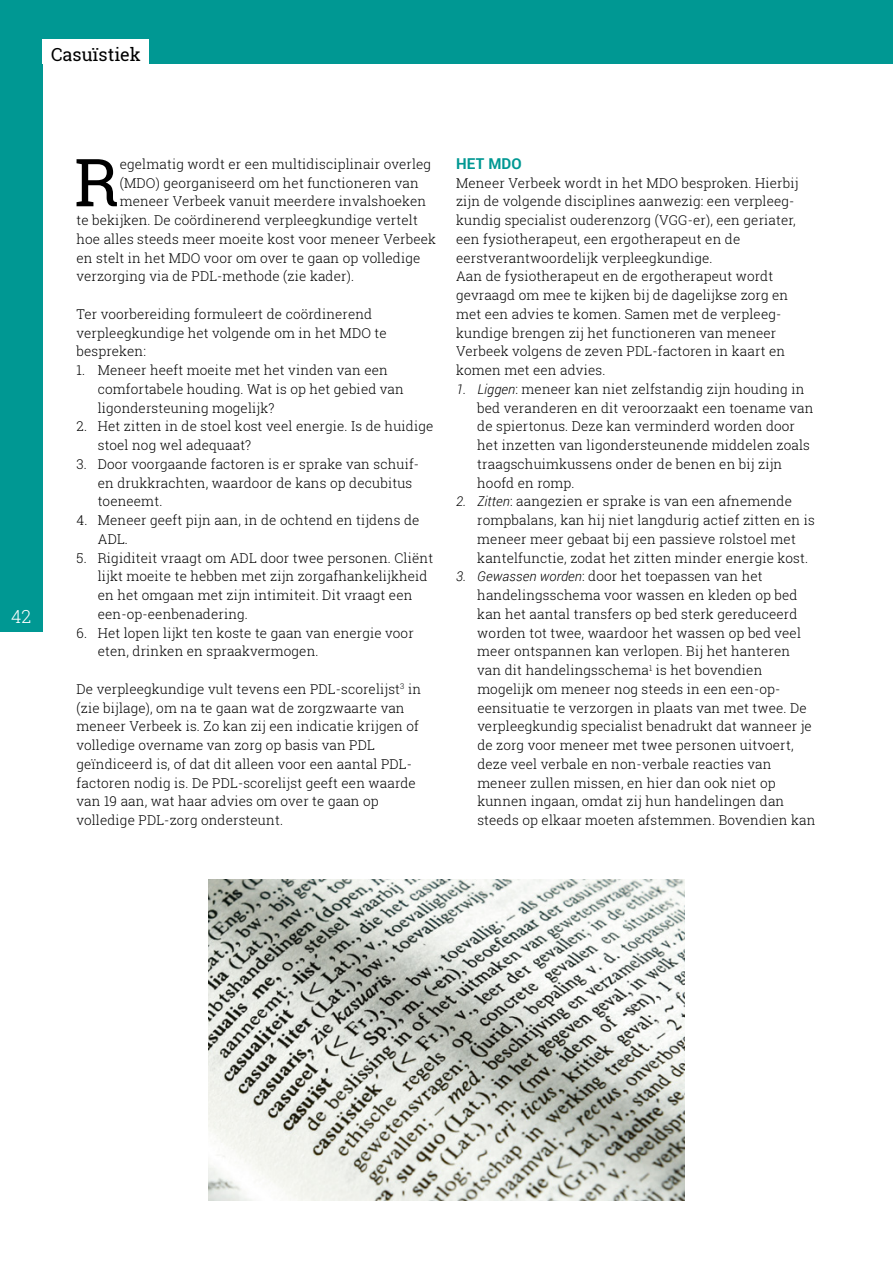
<style>
.page{position:relative;width:893px;height:1263px;background:#fff}
.page>*{position:absolute;margin:0;border:0;box-sizing:border-box;transform-origin:0 0}
.t1{font:66.3px "Roboto Slab";color:#000}
.t2{font:18px "Roboto Slab";color:#000}
.t3{font:300 18px "Roboto Slab";color:#fff}
.t4{font:700 15px "Roboto";letter-spacing:.01em;color:#009893}
.t5{font:300 13.5px/18.8px "Roboto Slab";letter-spacing:.01em;color:#000}
.s1{font-family:"Roboto";font-style:italic}
</style>
<div class="page">
<div style="left:0;top:0;width:43px;height:631px;background:#009893"></div>
<div style="left:0;top:0;width:893px;height:64px;background:#009893"></div>
<div style="left:43px;top:39px;width:106px;height:25px;background:#fff"></div>
<img style="left:209px;top:880px;width:476px;height:320px">
<h2 class="t2" style="left:51px;top:42px;width:91px">Casuïstiek</h2>
<h2 class="t3" style="left:11px;top:604px;width:22px">42</h2>
<h1 class="t1" style="left:74px;top:137px;width:46px">R</h1>
<p class="t5" style="left:120px;top:154px;width:313px">egelmatig wordt er een multidisciplinair overleg</p>
<p class="t5" style="left:120px;top:173px;width:301px">(MDO) georganiseerd om het functioneren van</p>
<p class="t5" style="left:120px;top:192px;width:308px">meneer Verbeek vanuit meerdere invalshoeken</p>
<p class="t5" style="left:77px;top:210px;width:343px">te bekijken. De coördinerend verpleegkundige vertelt</p>
<p class="t5" style="left:77px;top:229px;width:361px">hoe alles steeds meer moeite kost voor meneer Verbeek</p>
<p class="t5" style="left:77px;top:248px;width:345px">en stelt in het MDO voor om over te gaan op volledige</p>
<p class="t5" style="left:77px;top:267px;width:279px">verzorging via de PDL-methode (zie kader).</p>
<p class="t5" style="left:77px;top:304px;width:312px">Ter voorbereiding formuleert de coördinerend verpleegkundige het volgende om in het MDO te bespreken:</p>
<p class="t5" style="left:98px;top:360px;width:308px;text-indent:-21px">1. Meneer heeft moeite met het vinden van een comfortabele houding. Wat is op het gebied van ligondersteuning mogelijk?</p>
<p class="t5" style="left:98px;top:417px;width:337px;text-indent:-21px">2. Het zitten in de stoel kost veel energie. Is de huidige stoel nog wel adequaat?</p>
<p class="t5" style="left:98px;top:454px;width:321px;text-indent:-21px">3. Door voorgaande factoren is er sprake van schuif&shy;en drukkrachten, waardoor de kans op decubitus toeneemt.</p>
<p class="t5" style="left:98px;top:510px;width:323px;text-indent:-21px">4. Meneer geeft pijn aan, in de ochtend en tijdens de<br>ADL.</p>
<p class="t5" style="left:98px;top:548px;width:337px;text-indent:-21px">5. Rigiditeit vraagt om ADL door twee personen. Cliënt lijkt moeite te hebben met zijn zorgafhankelijkheid en het omgaan met zijn intimiteit. Dit vraagt een een-op-eenbenadering.</p>
<p class="t5" style="left:98px;top:623px;width:317px;text-indent:-21px">6. Het lopen lijkt ten koste te gaan van energie voor eten, drinken en spraakvermogen.</p>
<p class="t5" style="left:77px;top:679px;width:346px">De verpleegkundige vult tevens een PDL-scorelijst<sup>3</sup> in (zie bijlage), om na te gaan wat de zorgzwaarte van meneer Verbeek is. Zo kan zij een indicatie krijgen of volledige overname van zorg op basis van PDL geïndiceerd is, of dat dit alleen voor een aantal PDL&shy;factoren nodig is. De PDL-scorelijst geeft een waarde van 19 aan, wat haar advies om over te gaan op volledige PDL-zorg ondersteunt.</p>
<p class="t4" style="left:456px;top:153px;width:67px">HET MDO</p>
<p class="t5" style="left:456px;top:173px;width:344px">Meneer Verbeek wordt in het MDO besproken. Hierbij zijn de volgende disciplines aanwezig: een verpleeg&shy;kundig specialist ouderenzorg (VGG-er), een geriater, een fysiotherapeut, een ergotherapeut en de eerstverantwoordelijk verpleegkundige.<br>Aan de fysiotherapeut en de ergotherapeut wordt gevraagd om mee te kijken bij de dagelijkse zorg en met een advies te komen. Samen met de verpleeg&shy;kundige brengen zij het functioneren van meneer Verbeek volgens de zeven PDL-factoren in kaart en komen met een advies.</p>
<p class="t5" style="left:477px;top:379px;width:338px;text-indent:-21px"><span class="s1">1. Liggen</span>: meneer kan niet zelfstandig zijn houding in bed veranderen en dit veroorzaakt een toename van de spiertonus. Deze kan verminderd worden door het inzetten van ligondersteunende middelen zoals traagschuimkussens onder de benen en bij zijn hoofd en romp.</p>
<p class="t5" style="left:477px;top:492px;width:339px;text-indent:-21px"><span class="s1">2. Zitten</span>: aangezien er sprake is van een afnemende rompbalans, kan hij niet langdurig actief zitten en is meneer meer gebaat bij een passieve rolstoel met kantelfunctie, zodat het zitten minder energie kost.</p>
<p class="t5" style="left:477px;top:567px;width:340px;text-indent:-21px"><span class="s1">3. Gewassen worden</span>: door het toepassen van het handelingsschema voor wassen en kleden op bed kan het aantal transfers op bed sterk gereduceerd worden tot twee, waardoor het wassen op bed veel meer ontspannen kan verlopen. Bij het hanteren van dit handelingsschema<sup>1</sup> is het bovendien mogelijk om meneer nog steeds in een een-op&shy;eensituatie te verzorgen in plaats van met twee. De verpleegkundig specialist benadrukt dat wanneer je de zorg voor meneer met twee personen uitvoert, deze veel verbale en non-verbale reacties van meneer zullen missen, en hier dan ook niet op kunnen ingaan, omdat zij hun handelingen dan steeds op elkaar moeten afstemmen. Bovendien kan</p>
</div>
